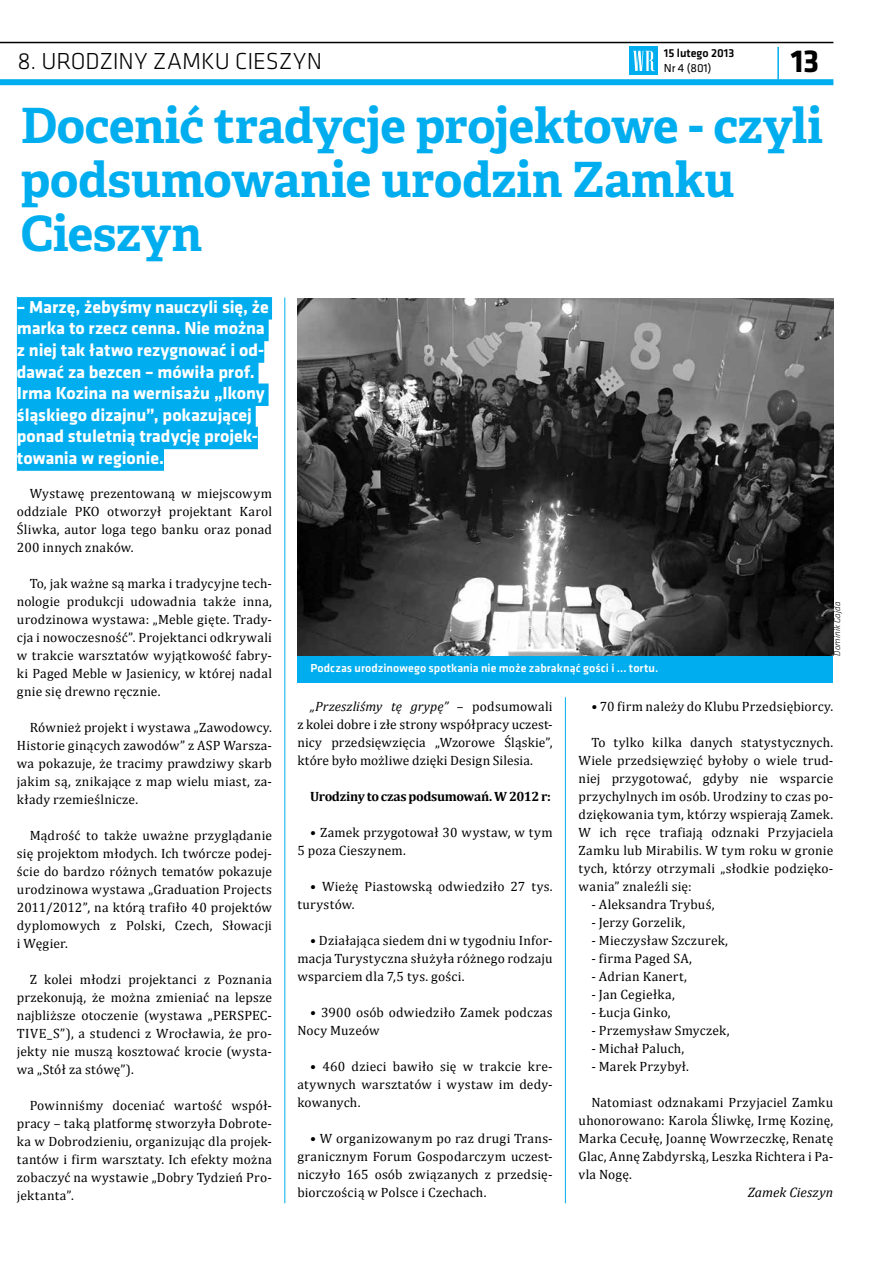
<style>
.page{position:relative;width:893px;height:1263px;background:#fff}
.page>*{position:absolute;margin:0;border:0;box-sizing:border-box;transform-origin:0 0}
.t1{font:700 48.6px/54px "Adelle Basic";letter-spacing:-.01em;color:#00aeef}
.t2{font:700 33px "Klavika";color:#000}
.t3{font:300 24px "Klavika";letter-spacing:-.005em;color:#000}
.t4{font:700 18px/21.6px "Klavika";letter-spacing:-.005em;color:#fff}
.t5{font:italic 13.8px "Cambria";letter-spacing:.005em;color:#000}
.t6{font:13.5px/18px "Cambria";letter-spacing:.015em;color:#000;text-align:justify}
.t7{font:700 13.5px "Cambria";letter-spacing:-.02em;color:#000}
.t8{font:500 12px "Klavika";letter-spacing:.01em;color:#fff}
.t9{font:500 12px "Klavika";color:#000}
.t10{font:12px "Klavika";color:#000}
.t11{font:italic 300 9px "Klavika";letter-spacing:.015em;color:#000}
.s1{font-style:italic}
</style>
<div class="page">
<hr style="left:0;top:42px;width:833px;height:1px;background:#000">
<div style="left:0;top:79px;width:833px;height:6px;background:#00aeef"></div>
<hr style="left:777px;top:47px;width:2px;height:35px;background:#00aeef">
<div style="left:630px;top:47px;width:28px;height:28px;background:#00aeef"></div>
<svg style="left:633px;top:51px;width:22px;height:20px"></svg>
<div style="left:17px;top:297px;width:255px;height:23px;background:#00aeef"></div>
<div style="left:17px;top:319px;width:252px;height:22px;background:#00aeef"></div>
<div style="left:17px;top:340px;width:247px;height:23px;background:#00aeef"></div>
<div style="left:17px;top:362px;width:242px;height:22px;background:#00aeef"></div>
<div style="left:17px;top:383px;width:252px;height:23px;background:#00aeef"></div>
<div style="left:17px;top:405px;width:239px;height:23px;background:#00aeef"></div>
<div style="left:17px;top:427px;width:241px;height:22px;background:#00aeef"></div>
<div style="left:17px;top:448px;width:147px;height:23px;background:#00aeef"></div>
<div style="left:298px;top:655px;width:535px;height:27px;background:#00aeef"></div>
<img style="left:298px;top:299px;width:535px;height:357px">
<hr style="left:284px;top:297px;width:1px;height:906px;background:#00aeef">
<hr style="left:565px;top:697px;width:1px;height:506px;background:#00aeef">
<p class="t9" style="left:664px;top:45px;width:72px">15 lutego 2013</p>
<h3 class="t3" style="left:17px;top:46px;width:306px">8. URODZINY ZAMKU CIESZYN</h3>
<p class="t10" style="left:664px;top:60px;width:49px">Nr 4 (801)</p>
<h2 class="t2" style="left:791px;top:37px;width:30px">13</h2>
<h1 class="t1" style="left:21px;top:99px;width:803px">Docenić tradycje projektowe - czyli podsumowanie urodzin Zamku<br>Cieszyn</h1>
<p class="t4" style="left:17px;top:295px;width:254px">– Marzę, żebyśmy nauczyli się, że marka to rzecz cenna. Nie można z niej tak łatwo rezygnować i od&shy;dawać za bezcen – mówiła prof.<br>Irma Kozina na wernisażu „Ikony śląskiego dizajnu”, pokazującej ponad stuletnią tradycję projek&shy;towania w regionie.</p>
<p class="t6" style="left:17px;top:485px;width:257px;text-indent:13px">Wystawę prezentowaną w miejscowym oddziale PKO otworzył projektant Karol Śliwka, autor loga tego banku oraz ponad 200 innych znaków.</p>
<p class="t6" style="left:17px;top:575px;width:257px;text-indent:13px">To, jak ważne są marka i tradycyjne tech&shy;nologie produkcji udowadnia także inna, urodzinowa wystawa: „Meble gięte. Trady&shy;cja i nowoczesność”. Projektanci odkrywali w trakcie warsztatów wyjątkowość fabry&shy;ki Paged Meble w Jasienicy, w której nadal gnie się drewno ręcznie.</p>
<p class="t6" style="left:17px;top:719px;width:257px;text-indent:13px">Również projekt i wystawa „Zawodowcy.<br>Historie ginących zawodów” z ASP Warsza&shy;wa pokazuje, że tracimy prawdziwy skarb jakim są, znikające z map wielu miast, za&shy;kłady rzemieślnicze.</p>
<p class="t6" style="left:17px;top:827px;width:257px;text-indent:13px">Mądrość to także uważne przyglądanie się projektom młodych. Ich twórcze podej&shy;ście do bardzo różnych tematów pokazuje urodzinowa wystawa „Graduation Projects 2011/2012”, na którą trafiło 40 projektów dyplomowych z Polski, Czech, Słowacji i Węgier.</p>
<p class="t6" style="left:17px;top:970px;width:257px;text-indent:13px">Z kolei młodzi projektanci z Poznania przekonują, że można zmieniać na lepsze najbliższe otoczenie (wystawa „PERSPEC-TIVE_S”), a studenci z Wrocławia, że pro&shy;jekty nie muszą kosztować krocie (wysta&shy;wa „Stół za stówę”).</p>
<p class="t6" style="left:17px;top:1096px;width:257px;text-indent:13px">Powinniśmy doceniać wartość współ&shy;pracy – taką platformę stworzyła Dobrote&shy;ka w Dobrodzieniu, organizując dla projek&shy;tantów i firm warsztaty. Ich efekty można zobaczyć na wystawie „Dobry Tydzień Pro&shy;jektanta”.</p>
<p class="t11" style="left:832px;top:656px;width:56px;rotate:-90deg">Dominik Gajda</p>
<p class="t8" style="left:310px;top:660px;width:349px">Podczas urodzinowego spotkania nie może zabraknąć gości i … tortu.</p>
<p class="t6" style="left:297px;top:697px;width:257px;text-indent:13px"><span class="s1">„Przeszliśmy tę grypę”</span> – podsumowali z kolei dobre i złe strony współpracy uczest&shy;nicy przedsięwzięcia „Wzorowe Śląskie”, które było możliwe dzięki Design Silesia.</p>
<p class="t7" style="left:310px;top:788px;width:242px">Urodziny to czas podsumowań. W 2012 r:</p>
<p class="t6" style="left:297px;top:823px;width:257px;text-indent:13px">• Zamek przygotował 30 wystaw, w tym<br>5 poza Cieszynem.</p>
<p class="t6" style="left:297px;top:877px;width:257px;text-indent:13px">• Wieżę Piastowską odwiedziło 27 tys. turystów.</p>
<p class="t6" style="left:297px;top:931px;width:257px;text-indent:13px">• Działająca siedem dni w tygodniu Infor&shy;macja Turystyczna służyła różnego rodzaju wsparciem dla 7,5 tys. gości.</p>
<p class="t6" style="left:297px;top:1003px;width:257px;text-indent:13px">• 3900 osób odwiedziło Zamek podczas<br>Nocy Muzeów</p>
<p class="t6" style="left:297px;top:1057px;width:257px;text-indent:13px">• 460 dzieci bawiło się w trakcie kre&shy;atywnych warsztatów i wystaw im dedy&shy;kowanych.</p>
<p class="t6" style="left:297px;top:1129px;width:257px;text-indent:13px">• W organizowanym po raz drugi Trans&shy;granicznym Forum Gospodarczym uczest&shy;niczyło 165 osób związanych z przedsię&shy;biorczością w Polsce i Czechach.</p>
<p class="t6" style="left:591px;top:697px;width:243px">• 70 firm należy do Klubu Przedsiębiorcy.</p>
<p class="t6" style="left:579px;top:733px;width:256px;text-indent:13px">To tylko kilka danych statystycznych.<br>Wiele przedsięwzięć byłoby o wiele trud&shy;niej przygotować, gdyby nie wsparcie przychylnych im osób. Urodziny to czas po&shy;dziękowania tym, którzy wspierają Zamek.<br>W ich ręce trafiają odznaki Przyjaciela Zamku lub Mirabilis. W tym roku w gronie tych, którzy otrzymali „słodkie podzięko&shy;wania” znaleźli się:</p>
<p class="t6" style="left:591px;top:895px;width:125px">- Aleksandra Trybuś,</p>
<p class="t6" style="left:591px;top:913px;width:95px">- Jerzy Gorzelik,</p>
<p class="t6" style="left:591px;top:931px;width:138px">- Mieczysław Szczurek,</p>
<p class="t6" style="left:591px;top:949px;width:102px">- firma Paged SA,</p>
<p class="t6" style="left:591px;top:967px;width:97px">- Adrian Kanert,</p>
<p class="t6" style="left:591px;top:985px;width:85px">- Jan Cegiełka,</p>
<p class="t6" style="left:591px;top:1003px;width:81px">- Łucja Ginko,</p>
<p class="t6" style="left:591px;top:1021px;width:140px">- Przemysław Smyczek,</p>
<p class="t6" style="left:591px;top:1039px;width:94px">- Michał Paluch,</p>
<p class="t6" style="left:591px;top:1057px;width:99px">- Marek Przybył.</p>
<p class="t6" style="left:579px;top:1093px;width:256px;text-indent:13px">Natomiast odznakami Przyjaciel Zamku uhonorowano: Karola Śliwkę, Irmę Kozinę, Marka Cecułę, Joannę Wowrzeczkę, Renatę Glac, Annę Zabdyrską, Leszka Richtera i Pa&shy;vla Nogę.</p>
<p class="t5" style="left:748px;top:1184px;width:87px">Zamek Cieszyn</p>
</div>
